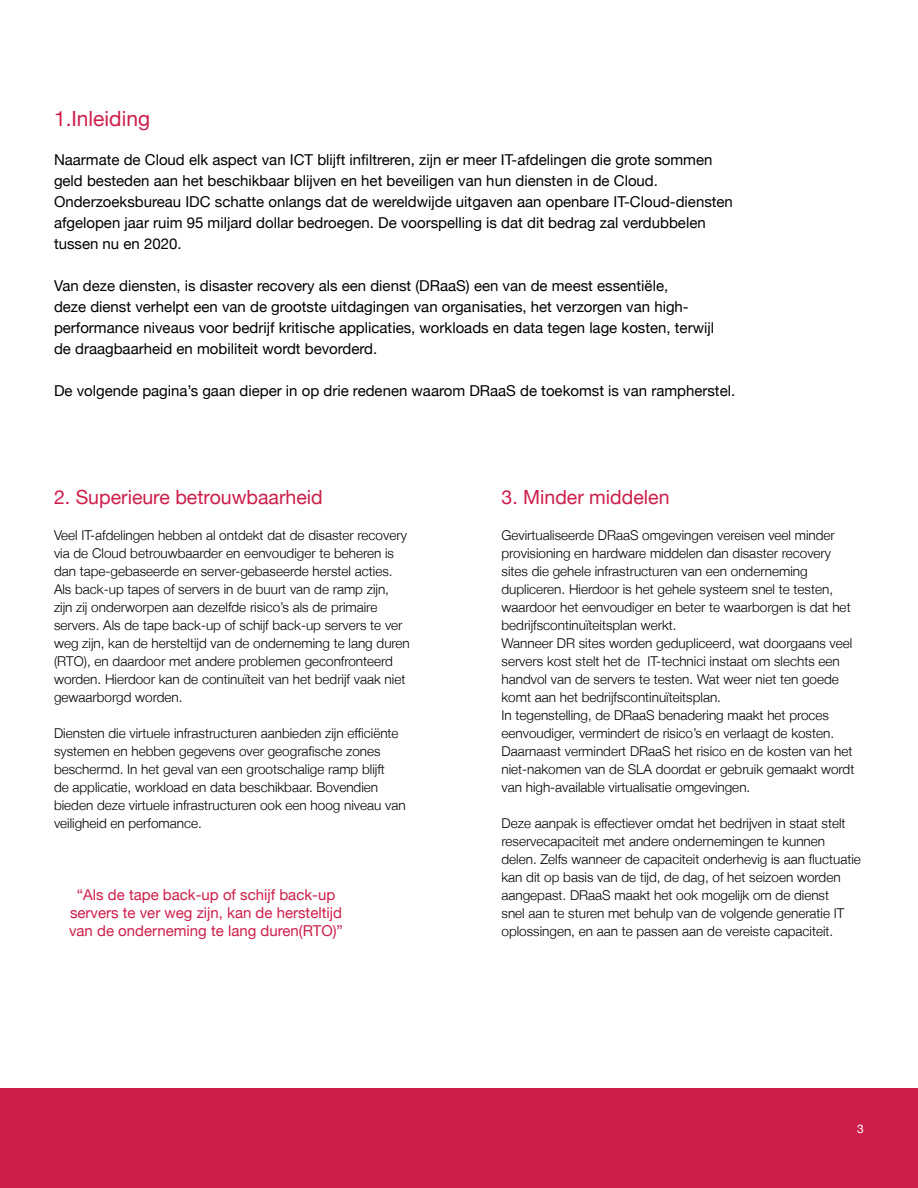
<style>
.page{position:relative;width:918px;height:1188px;background:#fff}
.page>*{position:absolute;margin:0;border:0;box-sizing:border-box;transform-origin:0 0}
.t1{font:21px "Helvetica Neue";color:#cd1e4a}
.t2{font:19.5px "Helvetica Neue";color:#cd1e4a}
.t3{font:15px/21px "Helvetica Neue";color:#000}
.t4{font:15px/18px "Helvetica Neue";color:#cd1e4a;text-align:center}
.t5{font:300 13.5px/18px "Helvetica Neue";color:#000}
.t6{font:12px "Helvetica Neue";color:#fff}
</style>
<div class="page">
<div style="left:0;top:1088px;width:918px;height:99px;background:#cd1e4a"></div>
<h1 class="t1" style="left:54px;top:103px;width:98px">1.Inleiding</h1>
<p class="t3" style="left:54px;top:150px;width:680px">Naarmate de Cloud elk aspect van ICT blijft infiltreren, zijn er meer IT-afdelingen die grote sommen geld besteden aan het beschikbaar blijven en het beveiligen van hun diensten in de Cloud.<br>Onderzoeksbureau IDC schatte onlangs dat de wereldwijde uitgaven aan openbare IT-Cloud-diensten afgelopen jaar ruim 95 miljard dollar bedroegen. De voorspelling is dat dit bedrag zal verdubbelen tussen nu en 2020.</p>
<p class="t3" style="left:54px;top:276px;width:662px">Van deze diensten, is disaster recovery als een dienst (DRaaS) een van de meest essentiële,<br>deze dienst verhelpt een van de grootste uitdagingen van organisaties, het verzorgen van high&shy;performance niveaus voor bedrijf kritische applicaties, workloads en data tegen lage kosten, terwijl de draagbaarheid en mobiliteit wordt bevorderd.</p>
<p class="t3" style="left:54px;top:381px;width:683px">De volgende pagina’s gaan dieper in op drie redenen waarom DRaaS de toekomst is van rampherstel.</p>
<h2 class="t2" style="left:54px;top:483px;width:270px">2. Superieure betrouwbaarheid</h2>
<p class="t5" style="left:54px;top:526px;width:357px">Veel IT-afdelingen hebben al ontdekt dat de disaster recovery via de Cloud betrouwbaarder en eenvoudiger te beheren is dan tape-gebaseerde en server-gebaseerde herstel acties.<br>Als back-up tapes of servers in de buurt van de ramp zijn, zijn zij onderworpen aan dezelfde risico’s als de primaire servers. Als de tape back-up of schijf back-up servers te ver weg zijn, kan de hersteltijd van de onderneming te lang duren (RTO), en daardoor met andere problemen geconfronteerd worden. Hierdoor kan de continuïteit van het bedrijf vaak niet gewaarborgd worden.</p>
<p class="t5" style="left:54px;top:724px;width:353px">Diensten die virtuele infrastructuren aanbieden zijn efficiënte systemen en hebben gegevens over geografische zones beschermd. In het geval van een grootschalige ramp blijft<br>de applicatie, workload en data beschikbaar. Bovendien bieden deze virtuele infrastructuren ook een hoog niveau van veiligheid en perfomance.</p>
<p class="t4" style="left:69px;top:887px;width:275px">“Als de tape back-up of schijf back-up servers te ver weg zijn, kan de hersteltijd van de onderneming te lang duren(RTO)”</p>
<h2 class="t2" style="left:502px;top:483px;width:169px">3. Minder middelen</h2>
<p class="t5" style="left:502px;top:526px;width:354px">Gevirtualiseerde DRaaS omgevingen vereisen veel minder provisioning en hardware middelen dan disaster recovery sites die gehele infrastructuren van een onderneming dupliceren. Hierdoor is het gehele systeem snel te testen, waardoor het eenvoudiger en beter te waarborgen is dat het bedrijfscontinuïteitsplan werkt.<br>Wanneer DR sites worden gedupliceerd, wat doorgaans veel servers kost stelt het de IT-technici instaat om slechts een handvol van de servers te testen. Wat weer niet ten goede komt aan het bedrijfscontinuïteitsplan.<br>In tegenstelling, de DRaaS benadering maakt het proces eenvoudiger, vermindert de risico’s en verlaagt de kosten.<br>Daarnaast vermindert DRaaS het risico en de kosten van het niet-nakomen van de SLA doordat er gebruik gemaakt wordt van high-available virtualisatie omgevingen.</p>
<p class="t5" style="left:502px;top:814px;width:361px">Deze aanpak is effectiever omdat het bedrijven in staat stelt reservecapaciteit met andere ondernemingen te kunnen delen. Zelfs wanneer de capaciteit onderhevig is aan fluctuatie kan dit op basis van de tijd, de dag, of het seizoen worden aangepast. DRaaS maakt het ook mogelijk om de dienst<br>snel aan te sturen met behulp van de volgende generatie IT oplossingen, en aan te passen aan de vereiste capaciteit.</p>
<p class="t6" style="left:857px;top:1120px;width:8px">3</p>
</div>
